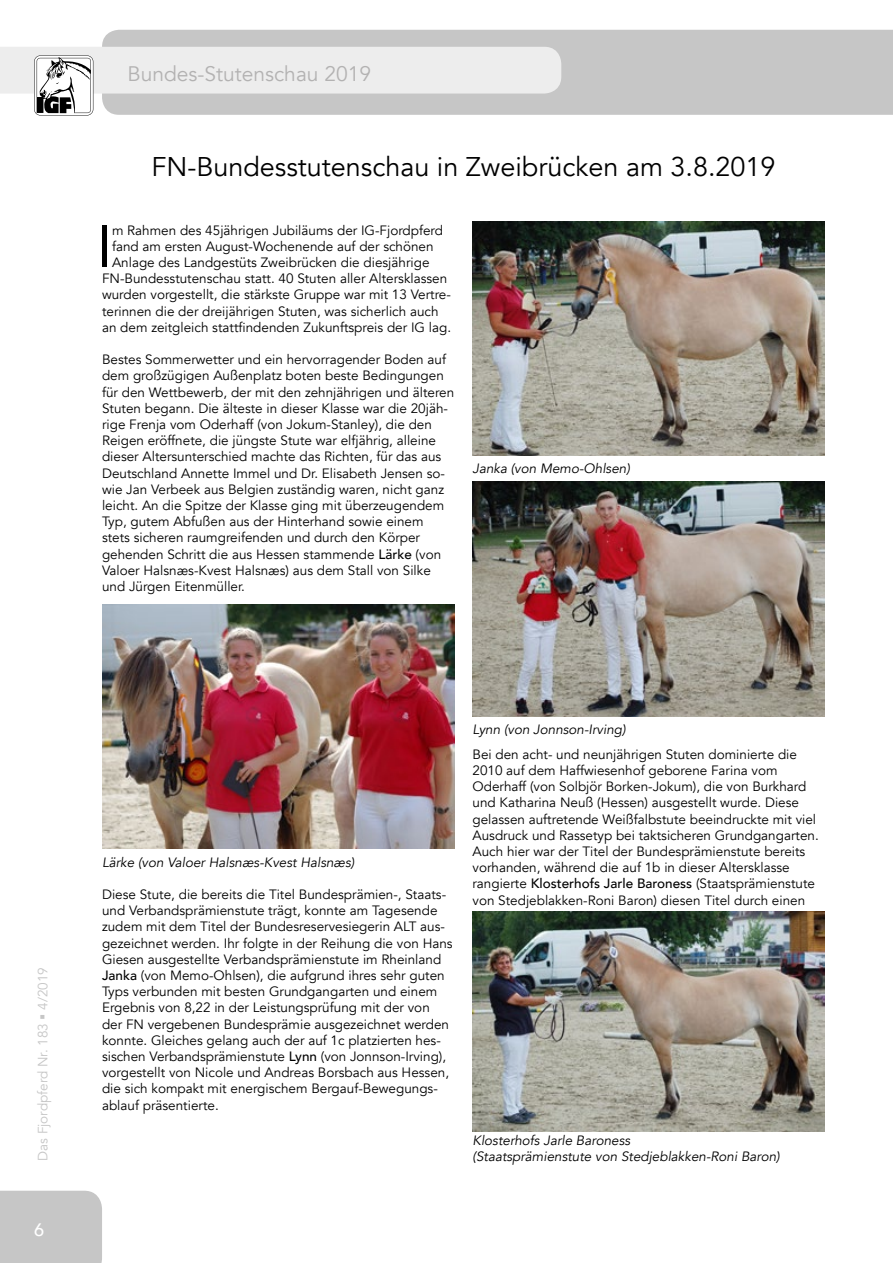
<style>
.page{position:relative;width:893px;height:1263px;background:#fff}
.page>*{position:absolute;margin:0;border:0;box-sizing:border-box;transform-origin:0 0}
.t1{font:59.25px "Avenir";color:#000}
.t2{font:27px "Avenir";color:#000}
.t3{font:21px "Avenir";color:#b3b2b2}
.t4{font:500 18px "Avenir";color:#fff}
.t5{font:13.5px/16.2px "Avenir";color:#000}
.t6{font:italic 13.5px/16.2px "Avenir";color:#000}
.t7{font:13.5px "Avenir";color:#c6c6c6}
.s1{font-weight:500}
</style>
<div class="page">
<div style="left:102px;top:30px;width:791px;height:85px;background:#c6c6c6"></div>
<div style="left:0;top:1191px;width:102px;height:72px;background:#c6c6c6"></div>
<svg style="left:0;top:47px;width:561px;height:69px;background:#dedede"></svg>
<img style="left:102px;top:605px;width:352px;height:244px">
<img style="left:472px;top:221px;width:353px;height:234px">
<img style="left:472px;top:482px;width:353px;height:234px">
<img style="left:472px;top:911px;width:353px;height:221px">
<h3 class="t3" style="left:128px;top:61px;width:245px">Bundes-Stutenschau 2019</h3>
<h2 class="t2" style="left:151px;top:150px;width:626px">FN-Bundesstutenschau in Zweibrücken am 3.8.2019</h2>
<h1 class="t1" style="left:96px;top:211px;width:17px">I</h1>
<p class="t5" style="left:112px;top:222px;width:333px">m Rahmen des 45jährigen Jubiläums der IG-Fjordpferd</p>
<p class="t5" style="left:112px;top:238px;width:323px">fand am ersten August-Wochenende auf der schönen</p>
<p class="t5" style="left:112px;top:255px;width:319px">Anlage des Landgestüts Zweibrücken die diesjährige</p>
<p class="t5" style="left:102px;top:271px;width:347px">FN-Bundesstutenschau statt. 40 Stuten aller Altersklassen</p>
<p class="t5" style="left:102px;top:287px;width:350px">wurden vorgestellt, die stärkste Gruppe war mit 13 Vertre-</p>
<p class="t5" style="left:102px;top:303px;width:338px">terinnen die der dreijährigen Stuten, was sicherlich auch</p>
<p class="t5" style="left:102px;top:319px;width:351px">an dem zeitgleich stattfindenden Zukunftspreis der IG lag.</p>
<p class="t5" style="left:102px;top:352px;width:354px">Bestes Sommerwetter und ein hervorragender Boden auf dem großzügigen Außenplatz boten beste Bedingungen für den Wettbewerb, der mit den zehnjährigen und älteren Stuten begann. Die älteste in dieser Klasse war die 20jäh&shy;rige Frenja vom Oderhaff (von Jokum-Stanley), die den Reigen eröffnete, die jüngste Stute war elfjährig, alleine dieser Altersunterschied machte das Richten, für das aus Deutschland Annette Immel und Dr. Elisabeth Jensen so&shy;wie Jan Verbeek aus Belgien zuständig waren, nicht ganz leicht. An die Spitze der Klasse ging mit überzeugendem Typ, gutem Abfußen aus der Hinterhand sowie einem stets sicheren raumgreifenden und durch den Körper gehenden Schritt die aus Hessen stammende <span class="s1">Lärke</span> (von Valoer Halsnæs-Kvest Halsnæs) aus dem Stall von Silke und Jürgen Eitenmüller.</p>
<p class="t6" style="left:472px;top:461px;width:159px">Janka (von Memo-Ohlsen)</p>
<p class="t7" style="left:35px;top:1161px;width:195px;rotate:-90deg">Das Fjordpferd Nr. 183 ▪ 4/2019</p>
<h3 class="t4" style="left:34px;top:1214px;width:12px">6</h3>
<p class="t6" style="left:102px;top:854px;width:254px">Lärke (von Valoer Halsnæs-Kvest Halsnæs)</p>
<p class="t5" style="left:102px;top:886px;width:352px">Diese Stute, die bereits die Titel Bundesprämien-, Staats&shy;und Verbandsprämienstute trägt, konnte am Tagesende zudem mit dem Titel der Bundesreservesiegerin ALT aus&shy;gezeichnet werden. Ihr folgte in der Reihung die von Hans Giesen ausgestellte Verbandsprämienstute im Rheinland <span class="s1">Janka</span> (von Memo-Ohlsen), die aufgrund ihres sehr guten Typs verbunden mit besten Grundgangarten und einem Ergebnis von 8,22 in der Leistungsprüfung mit der von der FN vergebenen Bundesprämie ausgezeichnet werden konnte. Gleiches gelang auch der auf 1c platzierten hes&shy;sischen Verbandsprämienstute <span class="s1">Lynn</span> (von Jonnson-Irving), vorgestellt von Nicole und Andreas Borsbach aus Hessen, die sich kompakt mit energischem Bergauf-Bewegungs&shy;ablauf präsentierte.</p>
<p class="t6" style="left:472px;top:721px;width:155px">Lynn (von Jonnson-Irving)</p>
<p class="t5" style="left:472px;top:746px;width:348px">Bei den acht- und neunjährigen Stuten dominierte die 2010 auf dem Haffwiesenhof geborene Farina vom Oderhaff (von Solbjör Borken-Jokum), die von Burkhard und Katharina Neuß (Hessen) ausgestellt wurde. Diese gelassen auftretende Weißfalbstute beeindruckte mit viel Ausdruck und Rassetyp bei taktsicheren Grundgangarten.<br>Auch hier war der Titel der Bundesprämienstute bereits vorhanden, während die auf 1b in dieser Altersklasse rangierte <span class="s1">Klosterhofs Jarle Baroness</span> (Staatsprämienstute von Stedjeblakken-Roni Baron) diesen Titel durch einen</p>
<p class="t6" style="left:472px;top:1133px;width:309px">Klosterhofs Jarle Baroness<br>(Staatsprämienstute von Stedjeblakken-Roni Baron)</p>
</div>
